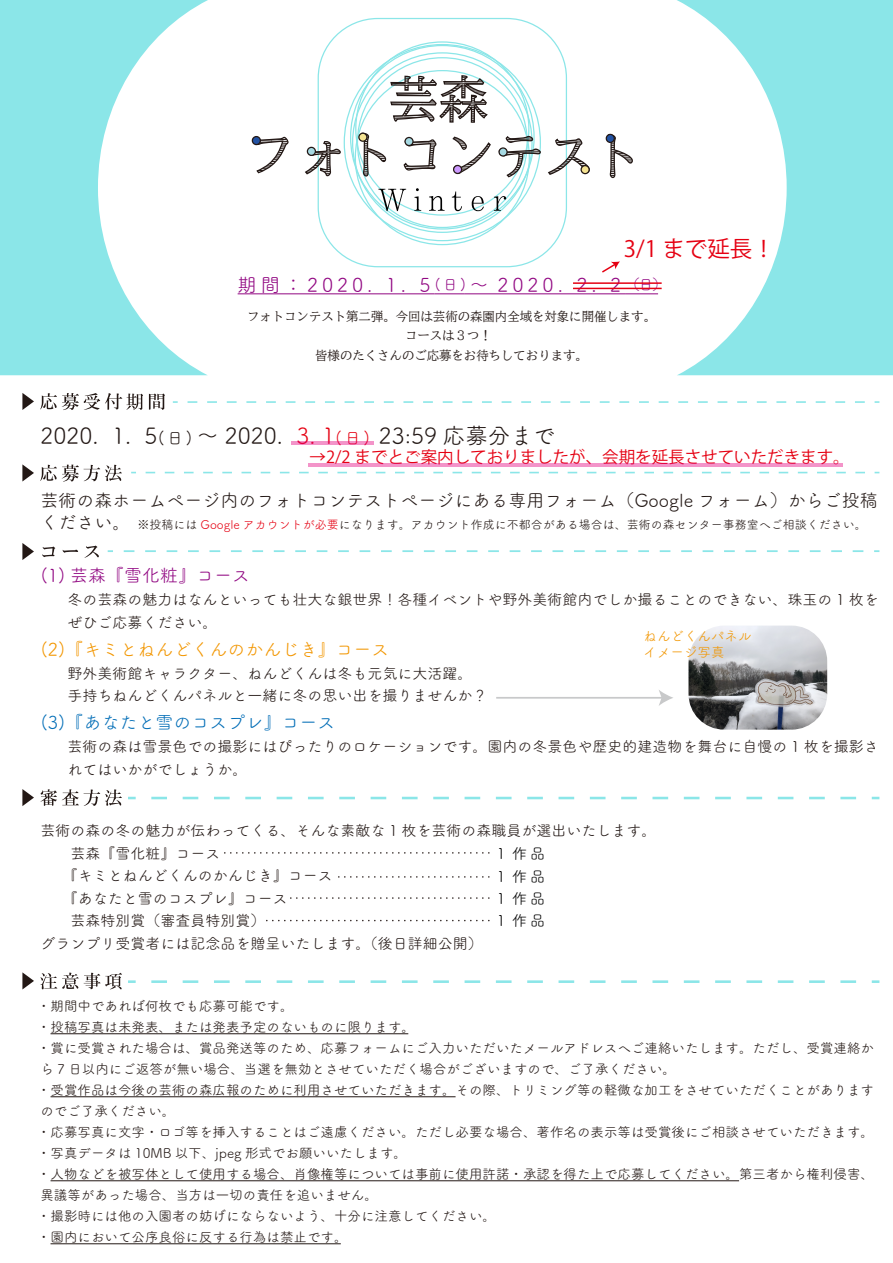
<style>
.page{position:relative;width:893px;height:1263px;background:#fff}
.page>*{position:absolute;margin:0;border:0;box-sizing:border-box;transform-origin:0 0}
.t1{font:22.5px "Tsuku A Rd Gothic Std R";color:#231815}
.t2{font:22.5px "Koz Go Pr 6 N";color:#e50012}
.t3{font:19.35px "Tsuku A Rd Gothic Std R";letter-spacing:.2em;color:#910782}
.t4{font:18px "Tsuku A Rd Gothic Std R";color:#231815}
.t5{font:18px "Tsuku A Rd Gothic Std R";color:#f29600}
.t6{font:18px "Tsuku A Rd Gothic Std R";color:#036eb7}
.t7{font:18px "Tsuku A Rd Gothic Std R";color:#910782}
.t8{font:16.5px "Koz Go Pr 6 N";color:#e50012}
.t9{font:15px/22.5px "Tsuku A Rd Gothic Std R";color:#231815}
.t10{font:15px/23.2px "Tsuku A Rd Gothic Std R";letter-spacing:.2em;color:#000}
.t11{font:13.5px/21px "Tsuku A Rd Gothic Std R";color:#231815}
.t12{font:13.5px/16.5px "Tsuku A Rd Gothic Std R";color:#f29600}
.t13{font:12.45px/19.4px "BIZ UD Mincho Medium";color:#231815;text-align:center}
.t14{font:12px "Tsuku A Rd Gothic Std R";color:#231815}
.s1{font-size:15px}
.s2{font-size:16.5px}
.s3{color:#e50012}
.s4{font-size:16.5px;color:#e50012}
.s5{font-size:18px}
</style>
<div class="page">
<svg style="left:22px;top:393px;width:12px;height:17px"></svg>
<svg style="left:22px;top:464px;width:12px;height:17px"></svg>
<svg style="left:22px;top:543px;width:12px;height:17px"></svg>
<svg style="left:22px;top:789px;width:12px;height:17px"></svg>
<svg style="left:40px;top:789px;width:82px;height:17px"></svg>
<svg style="left:22px;top:972px;width:12px;height:17px"></svg>
<svg style="left:40px;top:972px;width:82px;height:17px"></svg>
<hr style="left:51px;top:1033px;width:357px;height:1px;background:#231815">
<hr style="left:51px;top:1096px;width:405px;height:1px;background:#231815">
<hr style="left:51px;top:1180px;width:688px;height:1px;background:#231815">
<hr style="left:51px;top:1243px;width:290px;height:1px;background:#231815">
<svg style="left:128px;top:797px;width:8px;height:2px"></svg>
<svg style="left:151px;top:797px;width:706px;height:2px"></svg>
<svg style="left:872px;top:797px;width:7px;height:2px"></svg>
<svg style="left:128px;top:980px;width:8px;height:3px"></svg>
<svg style="left:151px;top:980px;width:706px;height:3px"></svg>
<svg style="left:872px;top:980px;width:7px;height:3px"></svg>
<svg style="left:338px;top:876px;width:152px;height:2px"></svg>
<svg style="left:290px;top:897px;width:200px;height:2px"></svg>
<svg style="left:224px;top:852px;width:266px;height:2px"></svg>
<svg style="left:266px;top:920px;width:224px;height:1px"></svg>
<div style="left:0;top:0;width:40px;height:375px;background:#8be6e8"></div>
<div style="left:879px;top:0;width:14px;height:375px;background:#8be6e8"></div>
<svg style="left:40px;top:0;width:839px;height:558px"></svg>
<img style="left:688px;top:626px;width:139px;height:104px">
<hr style="left:496px;top:697px;width:167px;height:2px;background:#c8c9ca">
<svg style="left:659px;top:690px;width:14px;height:16px"></svg>
<h1 class="t2" style="left:624px;top:236px;width:153px">3/1 まで延長！</h1>
<h2 class="t3" style="left:238px;top:270px;width:431px">期間：2020. 1. 5<span class="s1">(日)</span>～ 2020. 2. 2<span class="s1">（日）</span></h2>
<p class="t13" style="left:247px;top:307px;width:410px">フォトコンテスト第二弾。今回は芸術の森園内全域を対象に開催します。コースは３つ！<br>皆様のたくさんのご応募をお待ちしております。</p>
<h1 class="t1" style="left:40px;top:419px;width:516px">2020. 1. 5<span class="s2">(日)</span> ～ 2020. <span class="s3">3. 1</span><span class="s4">( 日 )</span> 23:59 応募分まで</h1>
<p class="t8" style="left:310px;top:448px;width:542px">→2/2 までとご案内しておりましたが、会期を延長させていただきます。</p>
<h3 class="t4" style="left:40px;top:486px;width:839px">芸術の森ホームページ内のフォトコンテストページにある専用フォーム（Google フォーム）からご投稿</h3>
<p class="t14" style="left:40px;top:515px;width:828px"><span class="s5">ください。</span> ※投稿には <span class="s3">Google アカウントが必要</span>になります。アカウント作成に不都合がある場合は、芸術の森センター事務室へご相談ください。</p>
<h3 class="t7" style="left:40px;top:562px;width:211px">(1) 芸森『雪化粧』コース</h3>
<p class="t9" style="left:67px;top:588px;width:813px">冬の芸森の魅力はなんといっても壮大な銀世界！各種イベントや野外美術館内でしか撮ることのできない、珠玉の 1 枚をぜひご応募ください。</p>
<h3 class="t5" style="left:40px;top:636px;width:351px">(2)『キミとねんどくんのかんじき』コース</h3>
<p class="t9" style="left:67px;top:661px;width:422px">野外美術館キャラクター、ねんどくんは冬も元気に大活躍。手持ちねんどくんパネルと一緒に冬の思い出を撮りませんか？</p>
<h3 class="t6" style="left:40px;top:709px;width:297px">(3)『あなたと雪のコスプレ』コース</h3>
<p class="t9" style="left:67px;top:735px;width:813px">芸術の森は雪景色での撮影にはぴったりのロケーションです。園内の冬景色や歴史的建造物を舞台に自慢の 1 枚を撮影されてはいかがでしょうか。</p>
<p class="t12" style="left:644px;top:626px;width:109px">ねんどくんパネルイメージ写真</p>
<p class="t9" style="left:40px;top:818px;width:618px">芸術の森の冬の魅力が伝わってくる、そんな素敵な 1 枚を芸術の森職員が選出いたします。</p>
<p class="t9" style="left:70px;top:841px;width:152px">芸森『雪化粧』コース</p>
<p class="t9" style="left:63px;top:863px;width:272px">『キミとねんどくんのかんじき』コース</p>
<p class="t9" style="left:63px;top:886px;width:227px">『あなたと雪のコスプレ』コース</p>
<p class="t9" style="left:70px;top:908px;width:197px">芸森特別賞（審査員特別賞）</p>
<p class="t9" style="left:40px;top:931px;width:444px">グランプリ受賞者には記念品を贈呈いたします。（後日詳細公開）</p>
<p class="t10" style="left:497px;top:841px;width:50px">1 作品<br>1 作品</p>
<p class="t10" style="left:497px;top:887px;width:50px;line-height:21.8px">1 作品<br>1 作品</p>
<p class="t11" style="left:37px;top:995px;width:838px">・期間中であれば何枚でも応募可能です。<br>・投稿写真は未発表、または発表予定のないものに限ります。<br>・賞に受賞された場合は、賞品発送等のため、応募フォームにご入力いただいたメールアドレスへご連絡いたします。ただし、受賞連絡から 7 日以内にご返答が無い場合、当選を無効とさせていただく場合がございますので、ご了承ください。<br>・受賞作品は今後の芸術の森広報のために利用させていただきます。その際、トリミング等の軽微な加工をさせていただくことがありますのでご了承ください。<br>・応募写真に文字・ロゴ等を挿入することはご遠慮ください。ただし必要な場合、著作名の表示等は受賞後にご相談させていただきます。・写真データは 10MB 以下、jpeg 形式でお願いいたします。<br>・人物などを被写体として使用する場合、肖像権等については事前に使用許諾・承認を得た上で応募してください。第三者から権利侵害、異議等があった場合、当方は一切の責任を追いません。<br>・撮影時には他の入園者の妨げにならないよう、十分に注意してください。<br>・園内において公序良俗に反する行為は禁止です。</p>
</div>
